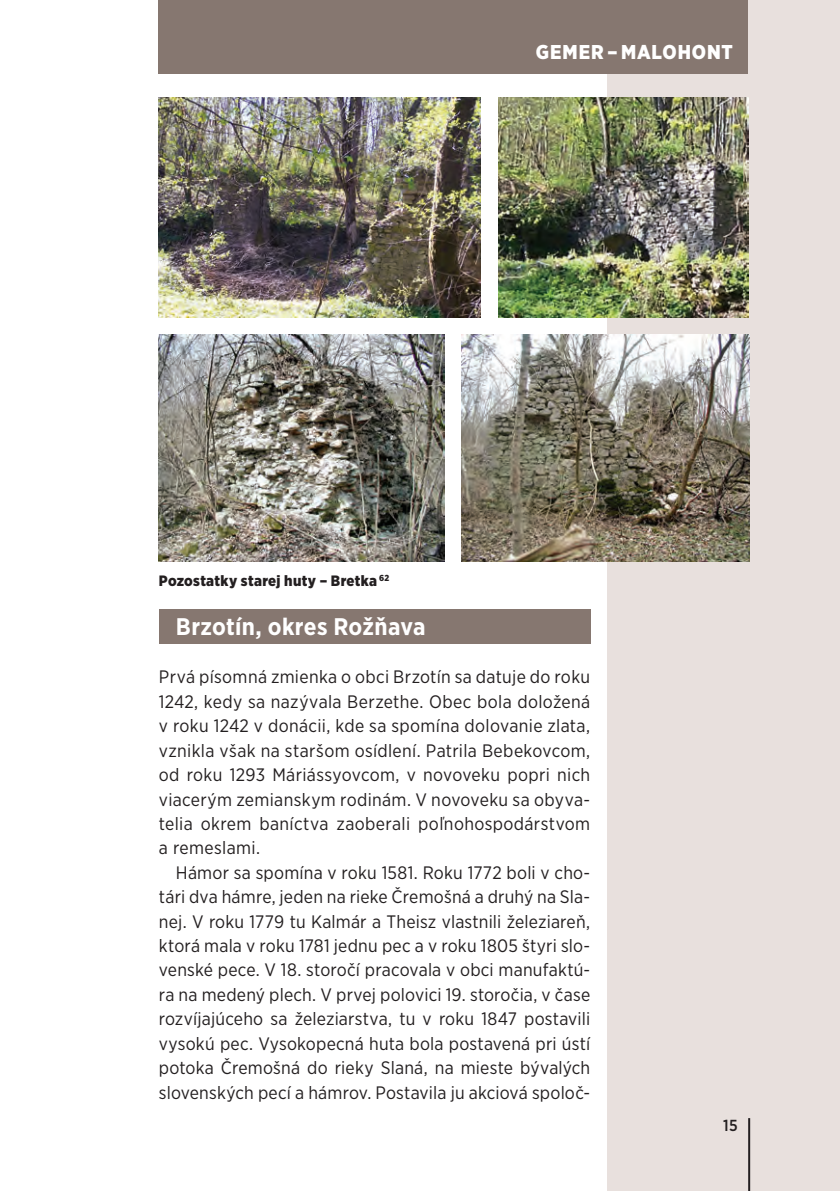
<style>
.page{position:relative;width:840px;height:1191px;background:#fff}
.page>*{position:absolute;margin:0;border:0;box-sizing:border-box;transform-origin:0 0}
.text{font:700 24px "Gotham Narrow";letter-spacing:.01em;color:#fff}
.t1{font:900 20px "Gotham Narrow";letter-spacing:.045em;color:#fff}
.text-2{font:18px/24.4px "Gotham Narrow";letter-spacing:.015em;color:#231f20;text-align:justify}
.t2{font:500 16px "Gotham Narrow";color:#231f20}
.obrazky{font:900 15px "Gotham Narrow";letter-spacing:.02em;color:#231f20}
</style>
<div class="page">
<div style="left:607px;top:0;width:232px;height:1191px;background:#e8e0dd"></div>
<div style="left:159px;top:0;width:588px;height:73px;background:#867770"></div>
<hr style="left:747px;top:1118px;width:2px;height:73px;background:#231f20">
<img style="left:159px;top:98px;width:321px;height:219px">
<img style="left:498px;top:98px;width:249px;height:219px">
<img style="left:159px;top:334px;width:285px;height:227px">
<img style="left:461px;top:334px;width:287px;height:227px">
<div style="left:159px;top:609px;width:431px;height:34px;background:#867770"></div>
<p class="t1" style="left:535px;top:38px;width:198px">GEMER – MALOHONT</p>
<p class="obrazky" style="left:159px;top:570px;width:232px">Pozostatky starej huty – Bretka <sup>62</sup></p>
<p class="text" style="left:176px;top:611px;width:251px">Brzotín, okres Rožňava</p>
<p class="text-2" style="left:159px;top:664px;width:432px">Prvá písomná zmienka o obci Brzotín sa datuje do roku 1242, kedy sa nazývala Berzethe. Obec bola doložená v roku 1242 v donácii, kde sa spomína dolovanie zlata, vznikla však na staršom osídlení. Patrila Bebekovcom, od roku 1293 Máriássyovcom, v novoveku popri nich viacerým zemianskym rodinám. V novoveku sa obyva&shy;telia okrem baníctva zaoberali poľnohospodárstvom a remeslami.</p>
<p class="text-2" style="left:159px;top:860px;width:432px;text-indent:17px">Hámor sa spomína v roku 1581. Roku 1772 boli v cho&shy;tári dva hámre, jeden na rieke Čremošná a druhý na Sla&shy;nej. V roku 1779 tu Kalmár a Theisz vlastnili železiareň, ktorá mala v roku 1781 jednu pec a v roku 1805 štyri slo&shy;venské pece. V 18. storočí pracovala v obci manufaktú&shy;ra na medený plech. V prvej polovici 19. storočia, v čase rozvíjajúceho sa železiarstva, tu v roku 1847 postavili vysokú pec. Vysokopecná huta bola postavená pri ústí potoka Čremošná do rieky Slaná, na mieste bývalých slovenských pecí a hámrov. Postavila ju akciová spoloč-</p>
<p class="t2" style="left:722px;top:1115px;width:16px">15</p>
</div>
